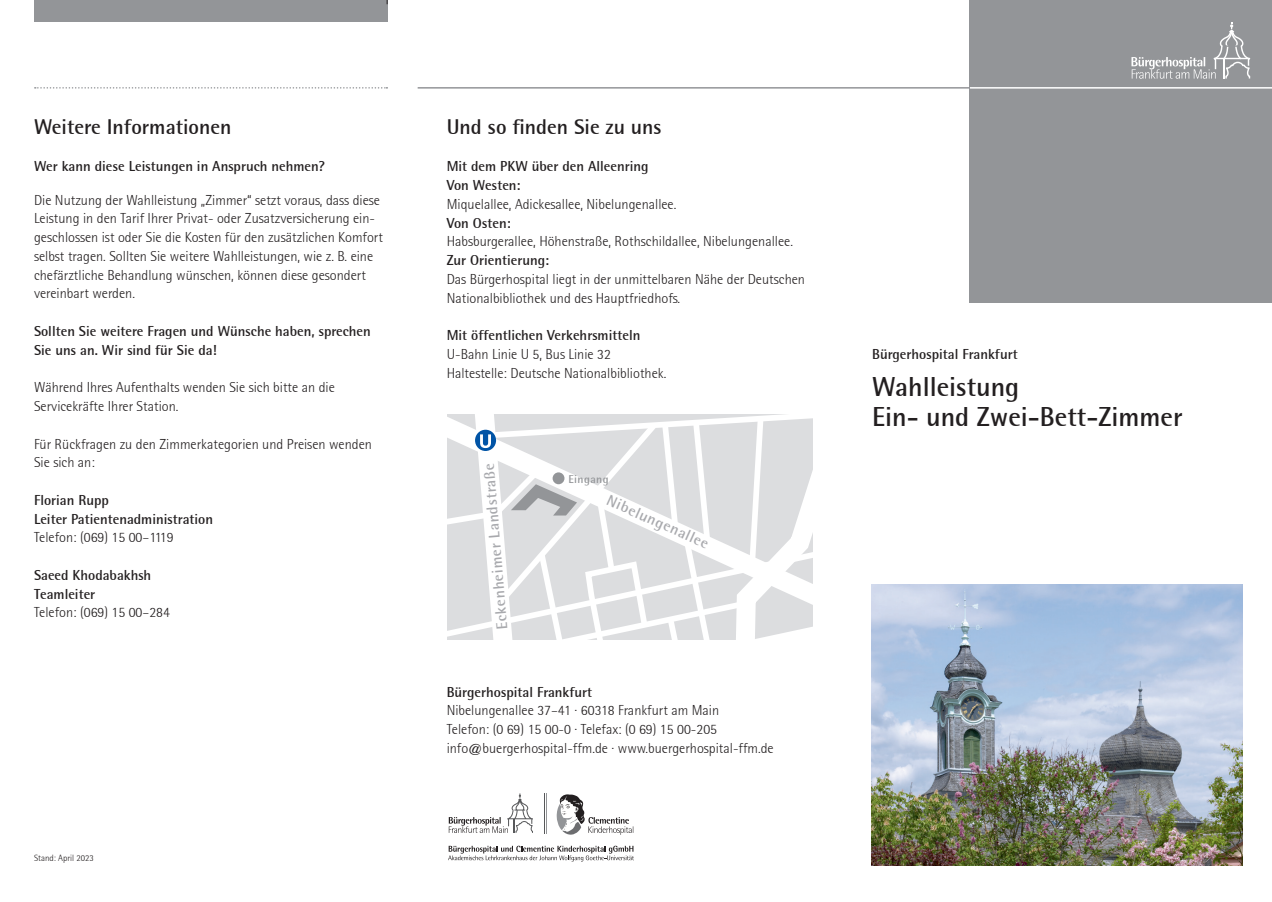
<style>
.page{position:relative;width:1272px;height:902px;background:#fff}
.page>*{position:absolute;margin:0;border:0;box-sizing:border-box;transform-origin:0 0}
.Titel_Head{font:700 27px/30px "Rotis Semi Sans";color:#231f20}
.Inhalt_Kapitel_Head{font:700 21px "Rotis Semi Sans";color:#231f20}
.t1{font:700 15.15px "Rotis Semi Sans";color:#a8a9ad}
.Inhalt_Text{font:300 14.25px/18.8px "Rotis Semisans";color:#231f20}
.Inhalt_Head{font:300 14.25px/18.8px "Rotis Semisans";color:#231f20}
.Inhalt_Head-2{font:700 14.25px/18.8px "Rotis Semi Sans";color:#231f20}
.Inhalt_Text-2{font:700 14.25px "Rotis Semi Sans";color:#231f20}
.Titel_Overhead{font:700 14.25px "Rotis Semi Sans";color:#231f20}
.t2{font:700 11.25px "Rotis Semi Sans";letter-spacing:.035em;color:#939598}
.Inhalt_Text-3{font:300 9px "Rotis Semisans";color:#231f20}
</style>
<div class="page">
<div style="left:969px;top:0;width:302px;height:302px;background:#939598"></div>
<div style="left:34px;top:0;width:353px;height:21px;background:#939598"></div>
<svg style="left:35px;top:87px;width:352px;height:2px"></svg>
<hr style="left:417px;top:87px;width:854px;height:2px;background:#939598">
<hr style="left:969px;top:87px;width:302px;height:2px;background:#fff">
<svg style="left:1131px;top:23px;width:119px;height:56px"></svg>
<svg style="left:447px;top:414px;width:365px;height:226px"></svg>
<img style="left:871px;top:584px;width:371px;height:281px">
<svg style="left:556px;top:794px;width:77px;height:40px"></svg>
<hr style="left:546px;top:793px;width:1px;height:40px;background:#939598">
<hr style="left:543px;top:793px;width:1px;height:40px;background:#57585a">
<svg style="left:449px;top:793px;width:84px;height:39px"></svg>
<svg style="left:448px;top:845px;width:186px;height:16px"></svg>
<p class="Inhalt_Kapitel_Head" style="left:34px;top:114px;width:199px">Weitere Informationen</p>
<p class="Inhalt_Text-2" style="left:34px;top:158px;width:292px">Wer kann diese Leistungen in Anspruch nehmen?</p>
<p class="Inhalt_Text" style="left:34px;top:190px;width:350px">Die Nutzung der Wahlleistung „Zimmer“ setzt voraus, dass diese Leistung in den Tarif Ihrer Privat- oder Zusatzversicherung ein&shy;geschlossen ist oder Sie die Kosten für den zusätzlichen Komfort selbst tragen. Sollten Sie weitere Wahlleistungen, wie z. B. eine chefärztliche Behandlung wünschen, können diese gesondert vereinbart werden.</p>
<p class="Inhalt_Head-2" style="left:34px;top:321px;width:338px">Sollten Sie weitere Fragen und Wünsche haben, sprechen<br>Sie uns an. Wir sind für Sie da!</p>
<p class="Inhalt_Text" style="left:34px;top:378px;width:302px">Während Ihres Aufenthalts wenden Sie sich bitte an die<br>Servicekräfte Ihrer Station.</p>
<p class="Inhalt_Text" style="left:34px;top:434px;width:339px">Für Rückfragen zu den Zimmerkategorien und Preisen wenden<br>Sie sich an:</p>
<p class="Inhalt_Head-2" style="left:34px;top:490px;width:76px">Florian Rupp</p>
<p class="Inhalt_Head-2" style="left:34px;top:509px;width:180px">Leiter Patientenadministration</p>
<p class="Inhalt_Text" style="left:34px;top:528px;width:141px">Telefon: (069) 15 00–1119</p>
<p class="Inhalt_Head-2" style="left:34px;top:565px;width:119px">Saeed Khodabakhsh</p>
<p class="Inhalt_Head-2" style="left:34px;top:584px;width:63px">Teamleiter</p>
<p class="Inhalt_Text" style="left:34px;top:603px;width:137px">Telefon: (069) 15 00–284</p>
<p class="Inhalt_Text-3" style="left:34px;top:853px;width:61px">Stand: April 2023</p>
<p class="Inhalt_Kapitel_Head" style="left:446px;top:114px;width:216px">Und so finden Sie zu uns</p>
<p class="Inhalt_Head-2" style="left:446px;top:157px;width:203px">Mit dem PKW über den Alleenring</p>
<p class="Inhalt_Head-2" style="left:446px;top:176px;width:75px">Von Westen:</p>
<p class="Inhalt_Head" style="left:446px;top:195px;width:231px">Miquelallee, Adickesallee, Nibelungenallee.</p>
<p class="Inhalt_Head-2" style="left:446px;top:213px;width:66px">Von Osten:</p>
<p class="Inhalt_Head" style="left:446px;top:232px;width:348px">Habsburgerallee, Höhenstraße, Rothschildallee, Nibelungenallee.</p>
<p class="Inhalt_Head-2" style="left:446px;top:251px;width:104px">Zur Orientierung:</p>
<p class="Inhalt_Head" style="left:446px;top:270px;width:360px">Das Bürgerhospital liegt in der unmittelbaren Nähe der Deutschen<br>Nationalbibliothek und des Hauptfriedhofs.</p>
<p class="Inhalt_Head-2" style="left:446px;top:326px;width:195px">Mit öffentlichen Verkehrsmitteln</p>
<p class="Inhalt_Head" style="left:446px;top:345px;width:166px">U-Bahn Linie U 5, Bus Linie 32</p>
<p class="Inhalt_Head" style="left:446px;top:363px;width:221px">Haltestelle: Deutsche Nationalbibliothek.</p>
<p class="t1" style="left:493px;top:629px;width:168px;rotate:-95deg">Eckenheimer Landstraße</p>
<p class="t2" style="left:568px;top:472px;width:42px">Eingang</p>
<p class="t1" style="left:611px;top:491px;width:111px;rotate:24deg">Nibelungenallee</p>
<p class="Inhalt_Head-2" style="left:446px;top:682px;width:147px">Bürgerhospital Frankfurt</p>
<p class="Inhalt_Text" style="left:446px;top:701px;width:328px">Nibelungenallee 37–41 · 60318 Frankfurt am Main<br>Telefon: (0 69) 15 00-0 · Telefax: (0 69) 15 00-205 info@buergerhospital-ffm.de · www.buergerhospital-ffm.de</p>
<p class="Titel_Overhead" style="left:872px;top:345px;width:147px">Bürgerhospital Frankfurt</p>
<p class="Titel_Head" style="left:872px;top:372px;width:312px">Wahlleistung<br>Ein- und Zwei-Bett-Zimmer</p>
</div>
